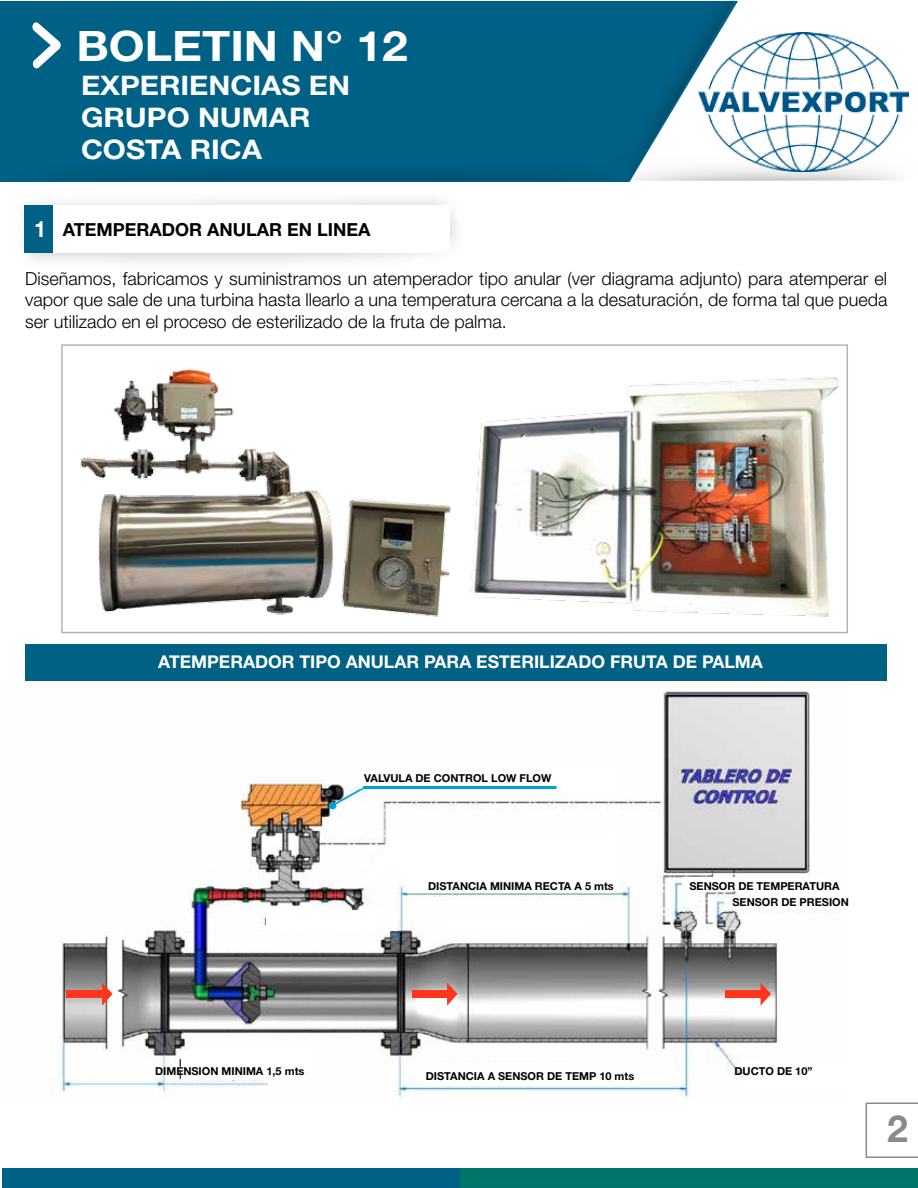
<style>
.page{position:relative;width:918px;height:1188px;background:#fff}
.page>*{position:absolute;margin:0;border:0;box-sizing:border-box;transform-origin:0 0}
.t1{font:700 42px "Helvetica Neue LT";color:#fff;scale:1.1 1}
.t2{font:700 37.5px "Helvetica Neue LT";color:#8a8a8a}
.t3{font:700 27px/32.4px "Helvetica Neue LT";color:#fff;scale:1.1 1}
.t4{font:300 18px/21.6px "Helvetica Neue";color:#000;text-align:justify}
.t5{font:700 18px "Helvetica Neue LT";color:#000}
.t6{font:700 17.55px "Helvetica Neue LT";color:#fff}
.t7{font:700 10.95px/16.4px "Helvetica Neue LT";color:#000}
.s1{font-size:20.4px;color:#fff}
.s2{font-size:22.5px;color:#fff}
</style>
<div class="page">
<div style="left:1px;top:1px;width:917px;height:180px;background:#006187"></div>
<svg style="left:32px;top:22px;width:29px;height:47px"></svg>
<svg style="left:594px;top:0;width:324px;height:181px"></svg>
<img style="left:698px;top:33px;width:211px;height:139px">
<img style="left:0;top:150px;width:506px;height:112px">
<div style="left:24px;top:206px;width:426px;height:48px;background:#fff"></div>
<div style="left:24px;top:206px;width:29px;height:48px;background:#006187"></div>
<img style="left:80px;top:369px;width:371px;height:248px">
<img style="left:470px;top:377px;width:369px;height:240px">
<div style="left:25px;top:644px;width:862px;height:36px;background:#006185"></div>
<img style="left:51px;top:691px;width:785px;height:406px">
<div style="left:360px;top:766px;width:255px;height:24px;background:#fff"></div>
<div style="left:389px;top:836px;width:226px;height:34px;background:#fff"></div>
<div style="left:266px;top:910px;width:132px;height:22px;background:#fff"></div>
<div style="left:182px;top:1050px;width:133px;height:30px;background:#fff"></div>
<div style="left:407px;top:867px;width:208px;height:25px;background:#fff"></div>
<div style="left:429px;top:1062px;width:210px;height:24px;background:#fff"></div>
<div style="left:683px;top:878px;width:145px;height:13px;background:#fff"></div>
<div style="left:443px;top:916px;width:144px;height:12px;background:#fff"></div>
<div style="left:725px;top:898px;width:126px;height:11px;background:#fff"></div>
<div style="left:744px;top:1064px;width:102px;height:24px;background:#fff"></div>
<svg style="left:344px;top:832px;width:66px;height:75px"></svg>
<hr style="left:363px;top:786px;width:194px;height:3px;background:#00a2d4">
<svg style="left:329px;top:784px;width:40px;height:24px"></svg>
<div style="left:329px;top:802px;width:7px;height:7px;border:3px solid #00a2d4;border-radius:50%"></div>
<div style="left:66px;top:990px;width:36px;height:8px;background:#ff351c"></div>
<svg style="left:102px;top:983px;width:11px;height:23px"></svg>
<div style="left:413px;top:990px;width:34px;height:8px;background:#ff351c"></div>
<svg style="left:447px;top:983px;width:11px;height:23px"></svg>
<div style="left:725px;top:990px;width:36px;height:8px;background:#ff351c"></div>
<svg style="left:761px;top:983px;width:10px;height:23px"></svg>
<div style="left:2px;top:1168px;width:459px;height:20px;background:#006187"></div>
<div style="left:461px;top:1168px;width:457px;height:20px;background:#00766a"></div>
<svg style="left:866px;top:1102px;width:52px;height:56px"></svg>
<h1 class="t1" style="left:77px;top:20px;width:303px">BOLETIN N° 12</h1>
<h3 class="t3" style="left:81px;top:68px;width:246px">EXPERIENCIAS EN<br>GRUPO NUMAR<br>COSTA RICA</h3>
<p class="t5" style="left:30px;top:219px;width:342px"><span class="s1">1</span><span class="s2">1</span> ATEMPERADOR ANULAR EN LINEA</p>
<p class="t4" style="left:25px;top:267px;width:864px">Diseñamos, fabricamos y suministramos un atemperador tipo anular (ver diagrama adjunto) para atemperar el vapor que sale de una turbina hasta llearlo a una temperatura cercana a la desaturación, de forma tal que pueda ser utilizado en el proceso de esterilizado de la fruta de palma.</p>
<p class="t6" style="left:158px;top:651px;width:606px">ATEMPERADOR TIPO ANULAR PARA ESTERILIZADO FRUTA DE PALMA</p>
<p class="t7" style="left:364px;top:770px;width:189px">VALVULA DE CONTROL LOW FLOW</p>
<p class="t7" style="left:428px;top:878px;width:187px">DISTANCIA MINIMA RECTA A 5 mts</p>
<p class="t7" style="left:732px;top:878px;width:118px;text-indent:-43px">SENSOR DE TEMPERATURA<br>SENSOR DE PRESION</p>
<p class="t7" style="left:155px;top:1063px;width:151px">DIMENSION MINIMA 1,5 mts</p>
<p class="t7" style="left:426px;top:1068px;width:210px">DISTANCIA A SENSOR DE TEMP 10 mts</p>
<p class="t7" style="left:734px;top:1063px;width:80px">DUCTO DE 10”</p>
<h2 class="t2" style="left:887px;top:1106px;width:22px">2</h2>
</div>
